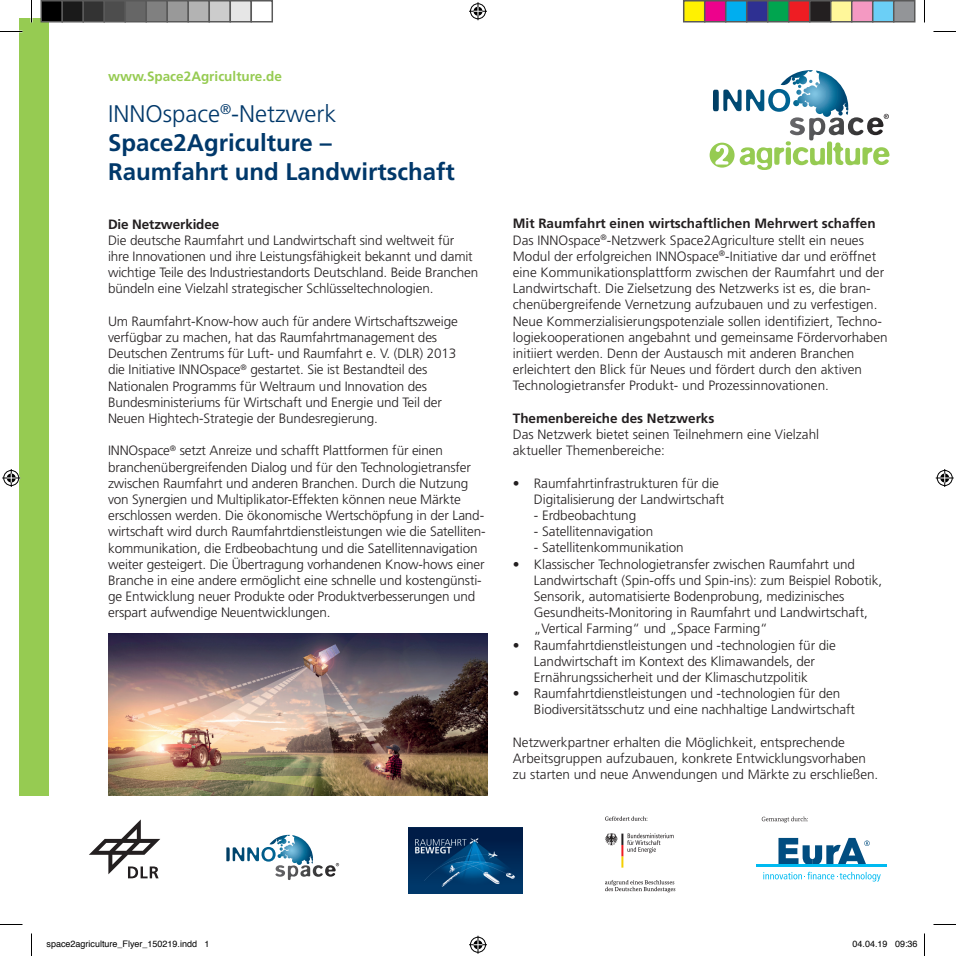
<style>
.page{position:relative;width:956px;height:956px;background:#fff}
.page>*{position:absolute;margin:0;border:0;box-sizing:border-box;transform-origin:0 0}
.t1{font:700 24px/28.8px "Frutiger LT Std";color:#00386a}
.t2{font:300 13.5px/16.2px "Frutiger LT Std";letter-spacing:-.005em;color:#231f20}
.t3{font:700 13.5px "Frutiger LT Std";color:#231f20}
.t4{font:700 13.5px "Frutiger LT Std";color:#96cb52}
.t5{font:9px "Helvetica";color:#000}
.s1{font-weight:300}
.s2{font-weight:700}
</style>
<div class="page">
<div style="left:19px;top:19px;width:30px;height:777px;background:#96cb52"></div>
<img style="left:108px;top:634px;width:379px;height:162px">
<svg style="left:710px;top:70px;width:179px;height:100px"></svg>
<hr style="left:756px;top:865px;width:130px;height:2px;background:#00baf1">
<svg style="left:778px;top:838px;width:92px;height:27px"></svg>
<svg style="left:763px;top:872px;width:118px;height:9px"></svg>
<svg style="left:226px;top:835px;width:113px;height:45px"></svg>
<svg style="left:89px;top:819px;width:71px;height:59px"></svg>
<svg style="left:762px;top:817px;width:46px;height:5px"></svg>
<img style="left:409px;top:827px;width:114px;height:66px">
<svg style="left:605px;top:816px;width:43px;height:5px"></svg>
<svg style="left:605px;top:880px;width:70px;height:12px"></svg>
<svg style="left:605px;top:833px;width:69px;height:35px"></svg>
<svg style="left:0;top:31px;width:22px;height:1px"></svg>
<svg style="left:933px;top:31px;width:23px;height:1px"></svg>
<svg style="left:0;top:924px;width:22px;height:1px"></svg>
<svg style="left:933px;top:924px;width:23px;height:1px"></svg>
<svg style="left:31px;top:0;width:1px;height:23px"></svg>
<svg style="left:31px;top:933px;width:1px;height:23px"></svg>
<svg style="left:924px;top:0;width:1px;height:23px"></svg>
<svg style="left:924px;top:933px;width:1px;height:23px"></svg>
<svg style="left:469px;top:2px;width:18px;height:18px"></svg>
<svg style="left:469px;top:936px;width:18px;height:18px"></svg>
<svg style="left:2px;top:469px;width:18px;height:18px"></svg>
<svg style="left:936px;top:469px;width:18px;height:18px"></svg>
<div style="left:41px;top:1px;width:21px;height:21px;background:#000"></div>
<div style="left:40px;top:0;width:23px;height:23px;border:2px solid #595959"></div>
<div style="left:62px;top:1px;width:21px;height:21px;background:#1a1a1a"></div>
<div style="left:62px;top:0;width:22px;height:23px;border:2px solid #595959"></div>
<div style="left:83px;top:1px;width:21px;height:21px;background:#333"></div>
<div style="left:82px;top:0;width:23px;height:23px;border:2px solid #595959"></div>
<div style="left:104px;top:1px;width:21px;height:21px;background:#4d4d4d"></div>
<div style="left:104px;top:0;width:22px;height:23px;border:2px solid #595959"></div>
<div style="left:125px;top:1px;width:21px;height:21px;background:#666"></div>
<div style="left:124px;top:0;width:23px;height:23px;border:2px solid #595959"></div>
<div style="left:146px;top:1px;width:21px;height:21px;background:#808080"></div>
<div style="left:146px;top:0;width:22px;height:23px;border:2px solid #595959"></div>
<div style="left:167px;top:1px;width:21px;height:21px;background:#999"></div>
<div style="left:166px;top:0;width:23px;height:23px;border:2px solid #595959"></div>
<div style="left:188px;top:1px;width:21px;height:21px;background:#b3b3b3"></div>
<div style="left:188px;top:0;width:22px;height:23px;border:2px solid #595959"></div>
<div style="left:209px;top:1px;width:21px;height:21px;background:#ccc"></div>
<div style="left:208px;top:0;width:23px;height:23px;border:2px solid #595959"></div>
<div style="left:230px;top:1px;width:21px;height:21px;background:#e6e6e6"></div>
<div style="left:230px;top:0;width:22px;height:23px;border:2px solid #595959"></div>
<div style="left:250px;top:0;width:23px;height:23px;border:2px solid #595959"></div>
<div style="left:684px;top:1px;width:21px;height:21px;background:#fff101"></div>
<div style="left:683px;top:0;width:22px;height:23px;border:2px solid #595959"></div>
<div style="left:705px;top:1px;width:21px;height:21px;background:#ed028c"></div>
<div style="left:704px;top:0;width:22px;height:23px;border:2px solid #595959"></div>
<div style="left:726px;top:1px;width:21px;height:21px;background:#00aeef"></div>
<div style="left:725px;top:0;width:22px;height:23px;border:2px solid #595959"></div>
<div style="left:747px;top:1px;width:21px;height:21px;background:#2e3092"></div>
<div style="left:746px;top:0;width:22px;height:23px;border:2px solid #595959"></div>
<div style="left:768px;top:1px;width:21px;height:21px;background:#00a54f"></div>
<div style="left:767px;top:0;width:22px;height:23px;border:2px solid #595959"></div>
<div style="left:789px;top:1px;width:21px;height:21px;background:#ee1d23"></div>
<div style="left:788px;top:0;width:22px;height:23px;border:2px solid #595959"></div>
<div style="left:810px;top:1px;width:21px;height:21px;background:#231f20"></div>
<div style="left:809px;top:0;width:22px;height:23px;border:2px solid #595959"></div>
<div style="left:831px;top:1px;width:21px;height:21px;background:#fff79a"></div>
<div style="left:830px;top:0;width:22px;height:23px;border:2px solid #595959"></div>
<div style="left:852px;top:1px;width:21px;height:21px;background:#f499c2"></div>
<div style="left:851px;top:0;width:22px;height:23px;border:2px solid #595959"></div>
<div style="left:873px;top:1px;width:21px;height:21px;background:#6bcff6"></div>
<div style="left:872px;top:0;width:22px;height:23px;border:2px solid #595959"></div>
<div style="left:894px;top:1px;width:21px;height:21px;background:#939598"></div>
<div style="left:893px;top:0;width:22px;height:23px;border:2px solid #595959"></div>
<p class="t4" style="left:108px;top:68px;width:175px">www.Space2Agriculture.de</p>
<h1 class="t1" style="left:108px;top:100px;width:348px"><span class="s1">INNOspace</span><sup>®</sup><span class="s1">-Netzwerk<br></span>Space2Agriculture –<br>Raumfahrt und Landwirtschaft</h1>
<p class="t3" style="left:108px;top:216px;width:113px">Die Netzwerkidee</p>
<p class="t2" style="left:108px;top:232px;width:372px">Die deutsche Raumfahrt und Landwirtschaft sind weltweit für ihre Innovationen und ihre Leistungsfähigkeit bekannt und damit wichtige Teile des Industriestandorts Deutschland. Beide Branchen bündeln eine Vielzahl strategischer Schlüsseltechnologien.</p>
<p class="t2" style="left:108px;top:313px;width:351px">Um Raumfahrt-Know-how auch für andere Wirtschaftszweige verfügbar zu machen, hat das Raumfahrtmanagement des Deutschen Zentrums für Luft- und Raumfahrt e. V. (DLR) 2013 die Initiative INNOspace<sup>®</sup> gestartet. Sie ist Bestandteil des Nationalen Programms für Weltraum und Innovation des Bundesministeriums für Wirtschaft und Energie und Teil der Neuen Hightech-Strategie der Bundesregierung.</p>
<p class="t2" style="left:108px;top:443px;width:379px">INNOspace<sup>®</sup> setzt Anreize und schafft Plattformen für einen branchenübergreifenden Dialog und für den Technologietransfer zwischen Raumfahrt und anderen Branchen. Durch die Nutzung von Synergien und Multiplikator-Effekten können neue Märkte erschlossen werden. Die ökonomische Wertschöpfung in der Land&shy;wirtschaft wird durch Raumfahrtdienstleistungen wie die Satelliten&shy;kommunikation, die Erdbeobachtung und die Satellitennavigation weiter gesteigert. Die Übertragung vorhandenen Know-hows einer Branche in eine andere ermöglicht eine schnelle und kostengünsti&shy;ge Entwicklung neuer Produkte oder Produktverbesserungen und erspart aufwendige Neuentwicklungen.</p>
<p class="t2" style="left:513px;top:216px;width:376px"><span class="s2">Mit Raumfahrt einen wirtschaftlichen Mehrwert schaffen </span>Das INNOspace<sup>®</sup>-Netzwerk Space2Agriculture stellt ein neues Modul der erfolgreichen INNOspace<sup>®</sup>-Initiative dar und eröffnet eine Kommunikationsplattform zwischen der Raumfahrt und der Landwirtschaft. Die Zielsetzung des Netzwerks ist es, die bran&shy;chenübergreifende Vernetzung aufzubauen und zu verfestigen.<br>Neue Kommerzialisierungspotenziale sollen identifiziert, Techno&shy;logiekooperationen angebahnt und gemeinsame Fördervorhaben initiiert werden. Denn der Austausch mit anderen Branchen erleichtert den Blick für Neues und fördert durch den aktiven Technologietransfer Produkt- und Prozessinnovationen.</p>
<p class="t3" style="left:513px;top:410px;width:203px">Themenbereiche des Netzwerks</p>
<p class="t2" style="left:513px;top:426px;width:308px">Das Netzwerk bietet seinen Teilnehmern eine Vielzahl aktueller Themenbereiche:</p>
<p class="t2" style="left:534px;top:475px;width:192px;text-indent:-21px">• Raumfahrtinfrastrukturen für die<br>Digitalisierung der Landwirtschaft</p>
<p class="t2" style="left:534px;top:507px;width:104px">- Erdbeobachtung</p>
<p class="t2" style="left:534px;top:524px;width:121px">- Satellitennavigation</p>
<p class="t2" style="left:534px;top:540px;width:151px">- Satellitenkommunikation</p>
<p class="t2" style="left:534px;top:556px;width:350px;text-indent:-21px">• Klassischer Technologietransfer zwischen Raumfahrt und Landwirtschaft (Spin-offs und Spin-ins): zum Beispiel Robotik, Sensorik, automatisierte Bodenprobung, medizinisches Gesundheits-Monitoring in Raumfahrt und Landwirtschaft, „Vertical Farming“ und „Space Farming“</p>
<p class="t2" style="left:513px;top:637px;width:324px;text-align:center">• Raumfahrtdienstleistungen und -technologien für die<br>Landwirtschaft im Kontext des Klimawandels, der<br>Ernährungssicherheit und der Klimaschutzpolitik</p>
<p class="t2" style="left:534px;top:686px;width:323px;text-indent:-21px">• Raumfahrtdienstleistungen und -technologien für den<br>Biodiversitätsschutz und eine nachhaltige Landwirtschaft</p>
<p class="t2" style="left:513px;top:734px;width:367px">Netzwerkpartner erhalten die Möglichkeit, entsprechende<br>Arbeitsgruppen aufzubauen, konkrete Entwicklungsvorhaben zu starten und neue Anwendungen und Märkte zu erschließen.</p>
<p class="t5" style="left:46px;top:937px;width:165px">space2agriculture_Flyer_150219.indd 1</p>
<p class="t5" style="left:852px;top:937px;width:67px">04.04.19 09:36</p>
</div>
